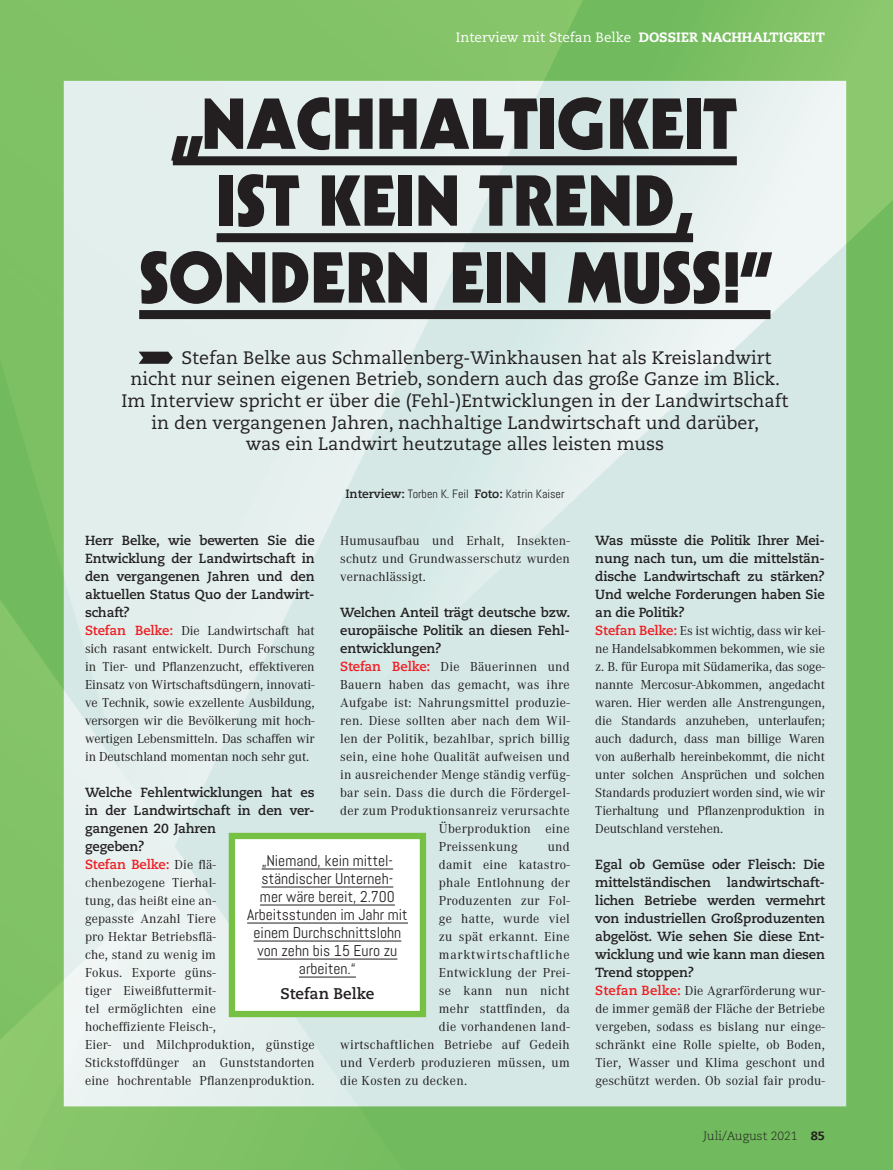
<style>
.page{position:relative;width:893px;height:1170px;background:#fff}
.page>*{position:absolute;margin:0;border:0;box-sizing:border-box;transform-origin:0 0}
.t1{font:900 69.9px/76.8px "Kabel LT Std";color:#231f20;text-align:center}
.t2{font:18px "Caecilia LT Std";color:#231f20}
.t3{font:15.6px/18px "Abel";color:#231f20;text-align:center}
.t4{font:700 15.45px "Caecilia LT Std";color:#231f20}
.t5{font:13.5px/18px "Corporate A";letter-spacing:.02em;color:#231f20;text-align:justify}
.t6{font:13.5px "Caecilia LT Std";color:#fff}
.t7{font:13.5px "Corporate A";letter-spacing:.055em;color:#231f20}
.t8{font:700 13.2px/18px "Caecilia LT Std";letter-spacing:-.01em;color:#231f20;text-align:justify}
.t9{font:12px "Abel";color:#231f20}
.t10{font:300 12px "Caecilia LT Std";color:#231f20}
.s1{font-weight:800}
.s2{font-family:"Caecilia LT Std";font-weight:700}
.s3{font-family:"Caecilia LT Std";font-weight:700;font-size:13.2px;color:#ee1d23}
.s4{color:#ee1d23}
.s5{font-family:"Corporate A";font-weight:400;font-size:13.5px}
</style>
<div class="page">
<img style="left:0;top:0;width:893px;height:1169px">
<svg style="left:139px;top:351px;width:34px;height:13px"></svg>
<div style="left:173px;top:156px;width:564px;height:9px;background:#231f20"></div>
<div style="left:217px;top:233px;width:476px;height:9px;background:#231f20"></div>
<div style="left:139px;top:310px;width:631px;height:9px;background:#231f20"></div>
<svg style="left:226px;top:829px;width:203px;height:191px"></svg>
<p class="t6" style="left:456px;top:29px;width:371px">Interview mit Stefan Belke <span class="s1">DOSSIER NACHHALTIGKEIT</span></p>
<h1 class="t1" style="left:139px;top:85px;width:633px">„NACHHALTIGKEIT<br>IST KEIN TREND,<br>SONDERN EIN MUSS!“</h1>
<h2 class="t2" style="left:181px;top:347px;width:592px">Stefan Belke aus Schmallenberg-Winkhausen hat als Kreislandwirt</h2>
<h2 class="t2" style="left:130px;top:369px;width:651px">nicht nur seinen eigenen Betrieb, sondern auch das große Ganze im Blick.</h2>
<h2 class="t2" style="left:122px;top:390px;width:668px">Im Interview spricht er über die (Fehl-)Entwicklungen in der Landwirtschaft</h2>
<h2 class="t2" style="left:152px;top:412px;width:609px">in den vergangenen Jahren, nachhaltige Landwirtschaft und darüber,</h2>
<h2 class="t2" style="left:246px;top:433px;width:420px">was ein Landwirt heutzutage alles leisten muss</h2>
<p class="t9" style="left:345px;top:486px;width:221px"><span class="s2">Interview:</span> Torben K. Feil <span class="s2">Foto:</span> Katrin Kaiser</p>
<p class="t8" style="left:85px;top:531px;width:231px">Herr Belke, wie bewerten Sie die Entwicklung der Landwirtschaft in den vergangenen Jahren und den aktuellen Status Quo der Landwirt&shy;schaft?</p>
<p class="t5" style="left:85px;top:621px;width:231px"><span class="s3">Stefan Belke:</span> Die Landwirtschaft hat sich rasant entwickelt. Durch Forschung in Tier- und Pflanzenzucht, effektiveren Einsatz von Wirtschaftsdüngern, innovati&shy;ve Technik, sowie exzellente Ausbildung, versorgen wir die Bevölkerung mit hoch&shy;wertigen Lebensmitteln. Das schaffen wir in Deutschland momentan noch sehr gut.</p>
<p class="t8" style="left:85px;top:783px;width:231px;text-align:left">Welche Fehlentwicklungen hat es in der Landwirtschaft in den ver&shy;gangenen 20 Jahren<br>gegeben?<br><span class="s4">Stefan Belke:</span> <span class="s5">Die flä-</span></p>
<p class="t5" style="left:85px;top:873px;width:231px;text-align:left">chenbezogene Tierhal-<br>tung, das heißt eine an-<br>gepasste Anzahl Tiere<br>pro Hektar Betriebsflä-<br>che, stand zu wenig im<br>Fokus. Exporte güns-<br>tiger Eiweißfuttermit-<br>tel ermöglichten eine<br>hocheffiziente Fleisch-,<br>Eier- und Milchproduktion, günstige<br>Stickstoffdünger an Gunststandorten eine hochrentable Pflanzenproduktion.</p>
<p class="t5" style="left:340px;top:531px;width:231px">Humusaufbau und Erhalt, Insekten&shy;schutz und Grundwasserschutz wurden vernachlässigt.</p>
<p class="t8" style="left:340px;top:603px;width:232px">Welchen Anteil trägt deutsche bzw. europäische Politik an diesen Fehl&shy;entwicklungen?</p>
<p class="t5" style="left:340px;top:657px;width:231px"><span class="s3">Stefan Belke:</span> Die Bäuerinnen und</p>
<p class="t5" style="left:340px;top:675px;width:231px">Bauern haben das gemacht, was ihre</p>
<p class="t5" style="left:340px;top:693px;width:231px">Aufgabe ist: Nahrungsmittel produzie-</p>
<p class="t5" style="left:340px;top:711px;width:231px">ren. Diese sollten aber nach dem Wil-</p>
<p class="t5" style="left:340px;top:729px;width:231px">len der Politik, bezahlbar, sprich billig</p>
<p class="t5" style="left:340px;top:747px;width:231px">sein, eine hohe Qualität aufweisen und</p>
<p class="t5" style="left:340px;top:765px;width:231px">in ausreichender Menge ständig verfüg-</p>
<p class="t5" style="left:340px;top:783px;width:231px">bar sein. Dass die durch die Fördergel-</p>
<p class="t5" style="left:340px;top:801px;width:231px">der zum Produktionsanreiz verursachte</p>
<p class="t5" style="left:439px;top:819px;width:132px">Überproduktion eine</p>
<p class="t5" style="left:439px;top:837px;width:80px">Preissenkung</p>
<p class="t5" style="left:548px;top:837px;width:24px">und</p>
<p class="t5" style="left:439px;top:855px;width:132px">damit eine katastro-</p>
<p class="t5" style="left:439px;top:873px;width:132px">phale Entlohnung der</p>
<p class="t5" style="left:439px;top:891px;width:132px">Produzenten zur Fol-</p>
<p class="t5" style="left:439px;top:909px;width:132px">ge hatte, wurde viel</p>
<p class="t5" style="left:439px;top:927px;width:132px">zu spät erkannt. Eine</p>
<p class="t7" style="left:439px;top:947px;width:132px">marktwirtschaftliche</p>
<p class="t5" style="left:439px;top:963px;width:132px">Entwicklung der Prei-</p>
<p class="t5" style="left:439px;top:981px;width:132px">se kann nun nicht</p>
<p class="t5" style="left:439px;top:999px;width:132px">mehr stattfinden, da</p>
<p class="t5" style="left:439px;top:1017px;width:132px">die vorhandenen land-</p>
<p class="t5" style="left:340px;top:1035px;width:231px">wirtschaftlichen Betriebe auf Gedeih</p>
<p class="t5" style="left:340px;top:1053px;width:231px">und Verderb produzieren müssen, um</p>
<p class="t5" style="left:340px;top:1071px;width:128px">die Kosten zu decken.</p>
<p class="t3" style="left:247px;top:851px;width:162px">„Niemand, kein mittel&shy;ständischer Unterneh-<br>mer wäre bereit, 2.700<br>Arbeitsstunden im Jahr mit einem Durchschnittslohn von zehn bis 15 Euro zu arbeiten.“</p>
<p class="t4" style="left:280px;top:984px;width:96px">Stefan Belke</p>
<p class="t8" style="left:595px;top:531px;width:231px">Was müsste die Politik Ihrer Mei&shy;nung nach tun, um die mittelstän&shy;dische Landwirtschaft zu stärken?<br>Und welche Forderungen haben Sie an die Politik?</p>
<p class="t5" style="left:595px;top:621px;width:231px"><span class="s3">Stefan Belke:</span> Es ist wichtig, dass wir kei&shy;ne Handelsabkommen bekommen, wie sie z. B. für Europa mit Südamerika, das soge&shy;nannte Mercosur-Abkommen, angedacht waren. Hier werden alle Anstrengungen, die Standards anzuheben, unterlaufen; auch dadurch, dass man billige Waren von außerhalb hereinbekommt, die nicht unter solchen Ansprüchen und solchen Standards produziert worden sind, wie wir Tierhaltung und Pflanzenproduktion in Deutschland verstehen.</p>
<p class="t8" style="left:595px;top:855px;width:231px">Egal ob Gemüse oder Fleisch: Die mittelständischen landwirtschaft&shy;lichen Betriebe werden vermehrt von industriellen Großproduzenten abgelöst. Wie sehen Sie diese Ent&shy;wicklung und wie kann man diesen Trend stoppen?</p>
<p class="t5" style="left:595px;top:981px;width:231px"><span class="s3">Stefan Belke:</span> Die Agrarförderung wur&shy;de immer gemäß der Fläche der Betriebe vergeben, sodass es bislang nur einge&shy;schränkt eine Rolle spielte, ob Boden, Tier, Wasser und Klima geschont und geschützt werden. Ob sozial fair produ-</p>
<p class="t10" style="left:703px;top:1129px;width:123px">Juli/August 2021 <span class="s1">85</span></p>
</div>
